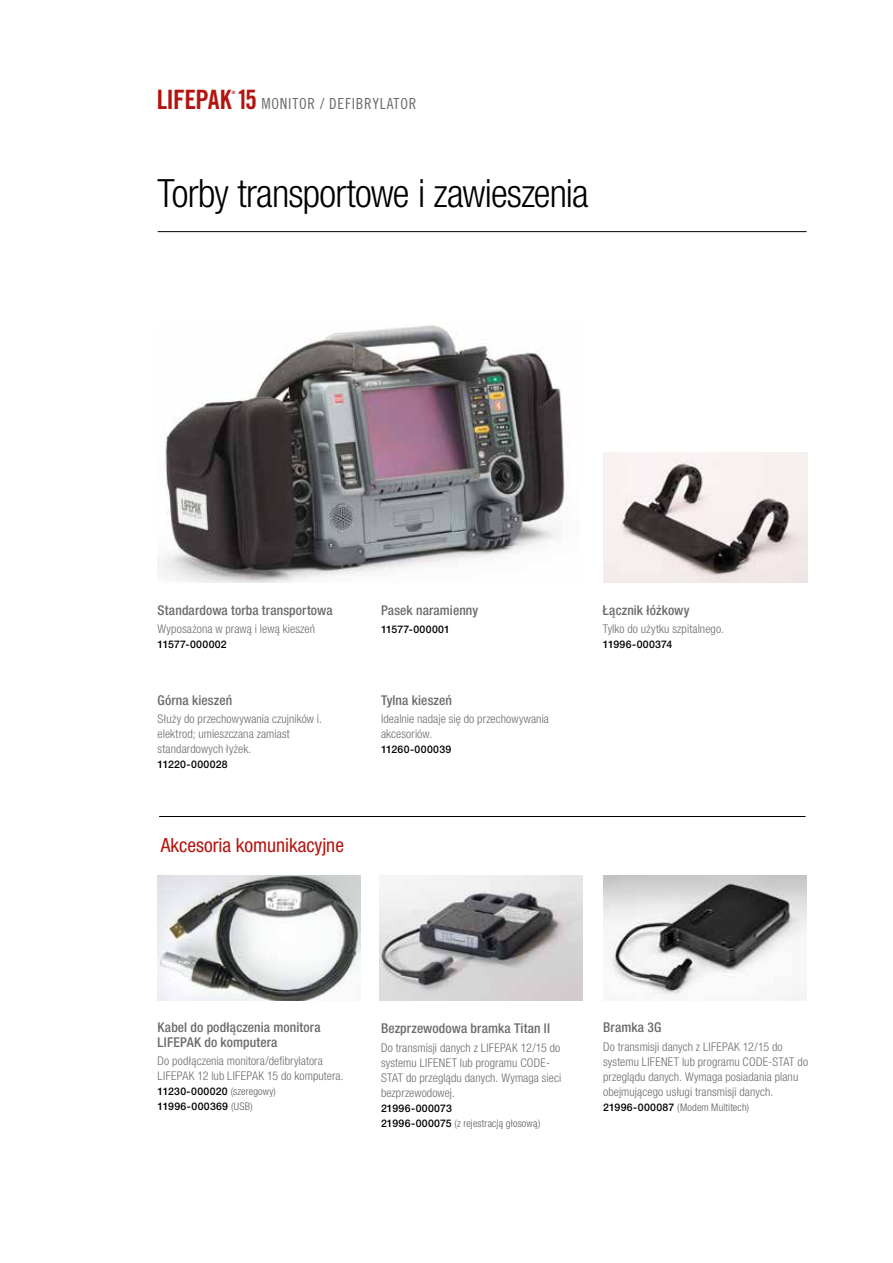
<style>
.page{position:relative;width:893px;height:1263px;background:#fff}
.page>*{position:absolute;margin:0;border:0;box-sizing:border-box;transform-origin:0 0}
.t1{font:300 condensed 39px "Helvetica Neue LTW1 G";letter-spacing:-.02em;color:#000}
.t2{font:26.7px "Trade Gothic LT Std Bd Cn 20";letter-spacing:-.025em;color:#b4140f}
.t3{font:condensed 19.5px "Helvetica Neue LTW1 G";color:#b4140f}
.t4{font:15.3px "Trade Gothic LT Std Cn 18";letter-spacing:.05em;color:#6a6c6c}
.t5{font:500 condensed 13.5px/15px "Helvetica Neue LTW1 G";letter-spacing:.01em;color:#6a6c6c}
.t6{font:300 condensed 12px/15px "Helvetica Neue LTW1 G";letter-spacing:.01em;color:#6a6c6c}
.t7{font:500 10.5px/15px "Helvetica Neue LTW1 G";letter-spacing:.025em;color:#000}
.t8{font:300 condensed 10.5px "Helvetica Neue LTW1 G";letter-spacing:.015em;color:#5a5c5b}
.t9{font:4.65px "Trade Gothic LT Std Bd Cn 20";color:#b4140f}
.s1{font-family:"Trade Gothic LT Std Bd Cn 20";font-size:26.7px;color:#b4140f}
.s2{font-weight:300;font-stretch:condensed;color:#5a5c5b}
.s3{font-weight:500;font-stretch:normal;color:#000}
</style>
<div class="page">
<hr style="left:158px;top:231px;width:649px;height:1px;background:#000">
<img style="left:158px;top:323px;width:411px;height:260px">
<img style="left:158px;top:875px;width:203px;height:126px">
<img style="left:379px;top:875px;width:203px;height:126px">
<hr style="left:159px;top:816px;width:646px;height:1px;background:#000">
<img style="left:603px;top:453px;width:204px;height:129px">
<img style="left:603px;top:875px;width:203px;height:126px">
<h2 class="t2" style="left:157px;top:84px;width:76px">LIFEPAK</h2>
<p class="t9" style="left:232px;top:89px;width:5px">®</p>
<p class="t4" style="left:237px;top:95px;width:181px"><span class="s1">15</span> MONITOR / DEFIBRYLATOR</p>
<h1 class="t1" style="left:158px;top:170px;width:433px">Torby transportowe i zawieszenia</h1>
<p class="t5" style="left:158px;top:602px;width:177px">Standardowa torba transportowa</p>
<p class="t6" style="left:158px;top:621px;width:159px">Wyposażona w prawą i lewą kieszeń</p>
<p class="t7" style="left:158px;top:637px;width:71px">11577-000002</p>
<p class="t5" style="left:158px;top:692px;width:76px">Górna kieszeń</p>
<p class="t6" style="left:158px;top:711px;width:166px">Służy do przechowywania czujników i. elektrod; umieszczana zamiast standardowych łyżek.</p>
<p class="t7" style="left:158px;top:757px;width:72px">11220-000028</p>
<h3 class="t3" style="left:161px;top:834px;width:185px">Akcesoria komunikacyjne</h3>
<p class="t5" style="left:381px;top:602px;width:99px">Pasek naramienny</p>
<p class="t7" style="left:381px;top:622px;width:71px">11577-000001</p>
<p class="t5" style="left:381px;top:692px;width:73px">Tylna kieszeń</p>
<p class="t6" style="left:381px;top:711px;width:170px">Idealnie nadaje się do przechowywania akcesoriów.</p>
<p class="t7" style="left:381px;top:742px;width:72px">11260-000039</p>
<p class="t5" style="left:603px;top:602px;width:88px">Łącznik łóżkowy</p>
<p class="t6" style="left:603px;top:621px;width:123px">Tylko do użytku szpitalnego.</p>
<p class="t7" style="left:603px;top:637px;width:71px">11996-000374</p>
<p class="t5" style="left:158px;top:1019px;width:164px">Kabel do podłączenia monitora<br>LIFEPAK do komputera</p>
<p class="t6" style="left:158px;top:1053px;width:188px">Do podłączenia monitora/defibrylatora<br>LIFEPAK 12 lub LIFEPAK 15 do komputera.</p>
<p class="t7" style="left:158px;top:1084px;width:120px">11230-000020 <span class="s2">(szeregowy)<br></span>11996-000369 <span class="s2">(USB)</span></p>
<p class="t5" style="left:381px;top:1021px;width:171px">Bezprzewodowa bramka Titan II</p>
<p class="t6" style="left:381px;top:1040px;width:182px">Do transmisji danych z LIFEPAK 12/15 do systemu LIFENET lub programu CODE-<br>STAT do przeglądu danych. Wymaga sieci bezprzewodowej.</p>
<p class="t7" style="left:381px;top:1100px;width:161px">21996-000073<br>21996-000075 <span class="s2">(z rejestracją głosową)</span></p>
<p class="t5" style="left:603px;top:1020px;width:60px">Bramka 3G</p>
<p class="t6" style="left:603px;top:1039px;width:206px">Do transmisji danych z LIFEPAK 12/15 do systemu LIFENET lub programu CODE-STAT do przeglądu danych. Wymaga posiadania planu obejmującego usługi transmisji danych.</p>
<p class="t8" style="left:603px;top:1101px;width:147px"><span class="s3">21996-000087</span> (Modem Multitech)</p>
</div>
